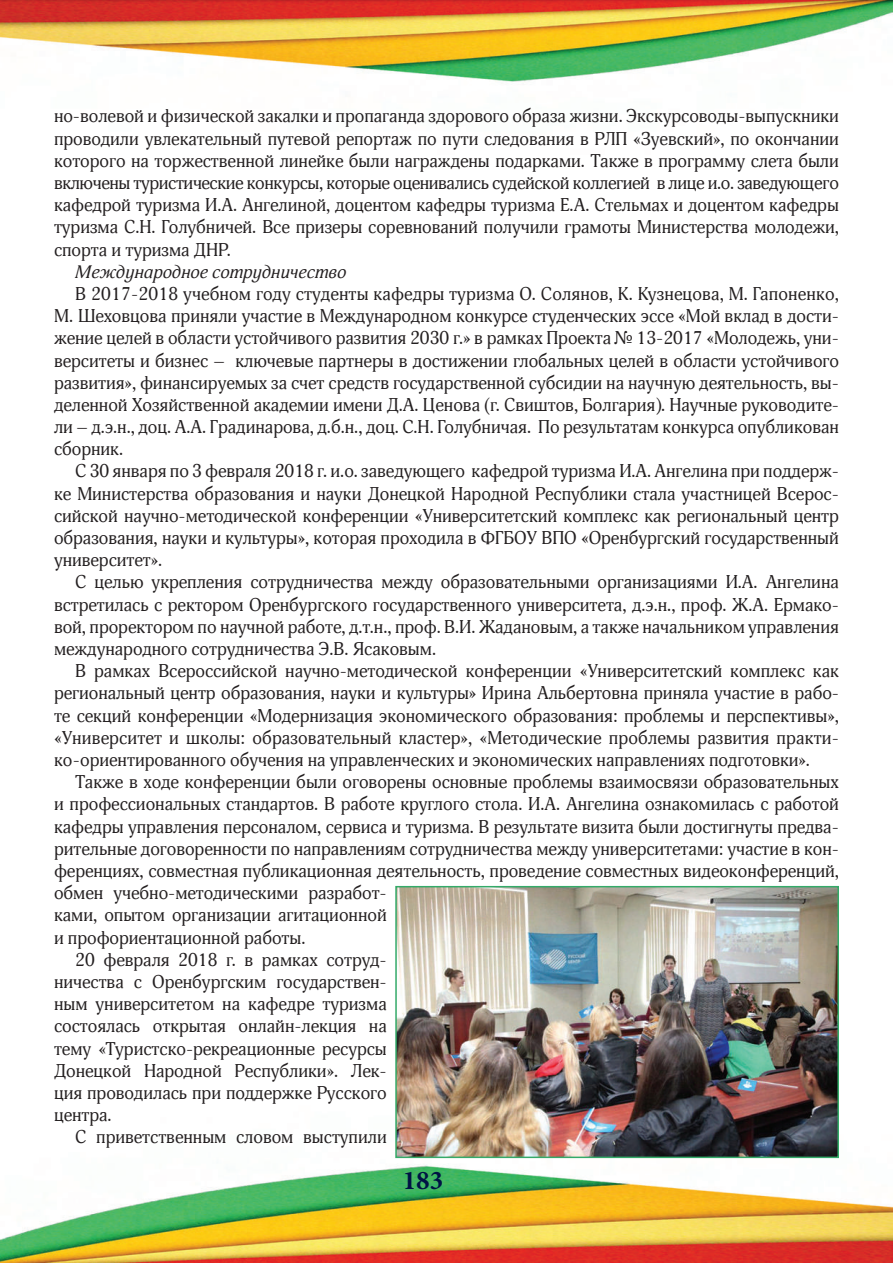
<style>
.page{position:relative;width:893px;height:1263px;background:#fff}
.page>*{position:absolute;margin:0;border:0;box-sizing:border-box;transform-origin:0 0}
.t1{font:700 27px "Minion Pro";color:#001344}
.t2{font:18px/22.2px "Adonis C";color:#231f20;text-align:justify}
.t3{font:italic 18px "Adonis C";color:#231f20}
</style>
<div class="page">
<img style="left:0;top:0;width:893px;height:1263px">
<img style="left:398px;top:889px;width:438px;height:266px">
<div style="left:395px;top:886px;width:444px;height:272px;border:2px solid #34aa69"></div>
<p class="t2" style="left:54px;top:105px;width:786px">но-волевой и физической закалки и пропаганда здорового образа жизни. Экскурсоводы-выпускники проводили увлекательный путевой репортаж по пути следования в РЛП «Зуевский», по окончании которого на торжественной линейке были награждены подарками. Также в программу слета были включены туристические конкурсы, которые оценивались судейской коллегией в лице и.о. заведующего кафедрой туризма И.А. Ангелиной, доцентом кафедры туризма Е.А. Стельмах и доцентом кафедры туризма С.Н. Голубничей. Все призеры соревнований получили грамоты Министерства молодежи, спорта и туризма ДНР.</p>
<p class="t3" style="left:75px;top:261px;width:272px">Международное сотрудничество</p>
<p class="t2" style="left:54px;top:283px;width:786px;text-indent:21px">В 2017-2018 учебном году студенты кафедры туризма О. Солянов, К. Кузнецова, М. Гапоненко, М. Шеховцова приняли участие в Международном конкурсе студенческих эссе «Мой вклад в дости&shy;жение целей в области устойчивого развития 2030 г.» в рамках Проекта № 13-2017 «Молодежь, уни&shy;верситеты и бизнес – ключевые партнеры в достижении глобальных целей в области устойчивого развития», финансируемых за счет средств государственной субсидии на научную деятельность, вы&shy;деленной Хозяйственной академии имени Д.А. Ценова (г. Свиштов, Болгария). Научные руководите&shy;ли – д.э.н., доц. А.А. Градинарова, д.б.н., доц. С.Н. Голубничая. По результатам конкурса опубликован сборник.</p>
<p class="t2" style="left:54px;top:460px;width:786px;text-indent:21px">С 30 января по 3 февраля 2018 г. и.о. заведующего кафедрой туризма И.А. Ангелина при поддерж&shy;ке Министерства образования и науки Донецкой Народной Республики стала участницей Всерос&shy;сийской научно-методической конференции «Университетский комплекс как региональный центр образования, науки и культуры», которая проходила в ФГБОУ ВПО «Оренбургский государственный университет».</p>
<p class="t2" style="left:54px;top:571px;width:786px;text-indent:21px">С целью укрепления сотрудничества между образовательными организациями И.А. Ангелина встретилась с ректором Оренбургского государственного университета, д.э.н., проф. Ж.А. Ермако&shy;вой, проректором по научной работе, д.т.н., проф. В.И. Жадановым, а также начальником управления международного сотрудничества Э.В. Ясаковым.</p>
<p class="t2" style="left:54px;top:660px;width:786px;text-indent:21px">В рамках Всероссийской научно-методической конференции «Университетский комплекс как региональный центр образования, науки и культуры» Ирина Альбертовна приняла участие в рабо&shy;те секций конференции «Модернизация экономического образования: проблемы и перспективы», «Университет и школы: образовательный кластер», «Методические проблемы развития практи&shy;ко-ориентированного обучения на управленческих и экономических направлениях подготовки».</p>
<p class="t2" style="left:75px;top:771px;width:765px">Также в ходе конференции были оговорены основные проблемы взаимосвязи образовательных</p>
<p class="t2" style="left:54px;top:793px;width:786px">и профессиональных стандартов. В работе круглого стола. И.А. Ангелина ознакомилась с работой</p>
<p class="t2" style="left:54px;top:815px;width:786px">кафедры управления персоналом, сервиса и туризма. В результате визита были достигнуты предва-</p>
<p class="t2" style="left:54px;top:838px;width:786px">рительные договоренности по направлениям сотрудничества между университетами: участие в кон-</p>
<p class="t2" style="left:54px;top:860px;width:786px">ференциях, совместная публикационная деятельность, проведение совместных видеоконференций,</p>
<p class="t2" style="left:54px;top:882px;width:334px">обмен учебно-методическими разработ-</p>
<p class="t2" style="left:54px;top:904px;width:334px">ками, опытом организации агитационной</p>
<p class="t2" style="left:54px;top:926px;width:253px">и профориентационной работы.</p>
<p class="t2" style="left:75px;top:949px;width:313px">20 февраля 2018 г. в рамках сотруд-</p>
<p class="t2" style="left:54px;top:971px;width:334px">ничества с Оренбургским государствен-</p>
<p class="t2" style="left:54px;top:993px;width:334px">ным университетом на кафедре туризма</p>
<p class="t2" style="left:54px;top:1015px;width:334px">состоялась открытая онлайн-лекция на</p>
<p class="t2" style="left:54px;top:1037px;width:334px">тему «Туристско-рекреационные ресурсы</p>
<p class="t2" style="left:54px;top:1060px;width:334px">Донецкой Народной Республики». Лек-</p>
<p class="t2" style="left:54px;top:1082px;width:334px">ция проводилась при поддержке Русского</p>
<p class="t2" style="left:54px;top:1104px;width:59px">центра.</p>
<p class="t2" style="left:75px;top:1126px;width:313px">С приветственным словом выступили</p>
<h1 class="t1" style="left:403px;top:1161px;width:42px">183</h1>
</div>
